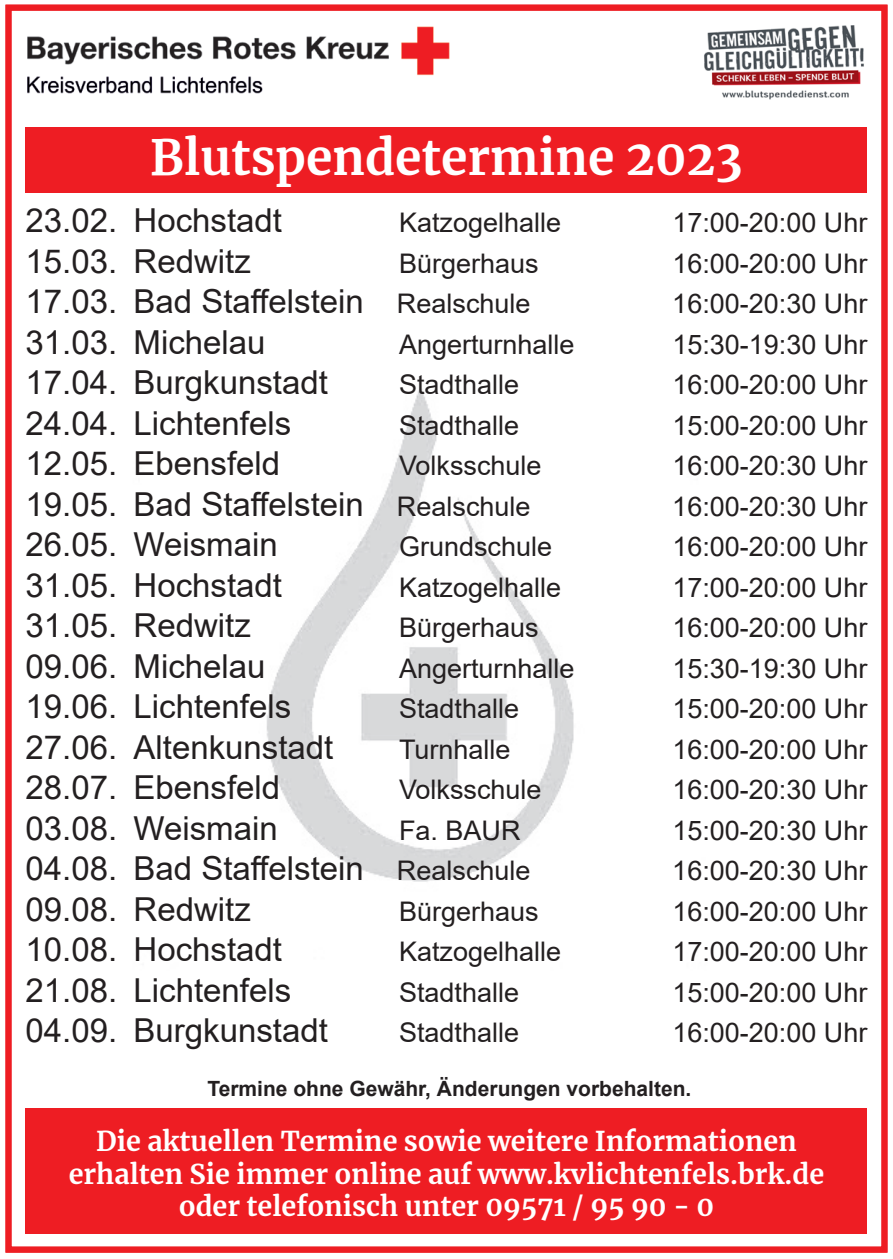
<style>
.page{position:relative;width:893px;height:1259px;background:#fff}
.page>*{position:absolute;margin:0;border:0;box-sizing:border-box;transform-origin:0 0}
.t1{font:700 48px "Merriweather";color:#fff}
.t2{font:33px "Arial";color:#231f20}
.t3{font:27px "Arial";color:#231f20}
.t4{font:700 27px/32.4px "Merriweather";color:#fff;text-align:center}
.t5{font:700 21px "Arial";color:#231f20}
.s1{font-size:27px}
</style>
<div class="page">
<img style="left:266px;top:387px;width:308px;height:495px">
<div style="left:26px;top:128px;width:841px;height:65px;background:#ee1d23"></div>
<img style="left:27px;top:26px;width:423px;height:68px">
<img style="left:704px;top:26px;width:160px;height:74px">
<div style="left:26px;top:1107px;width:841px;height:126px;background:#ee1d23"></div>
<div style="left:6px;top:5px;width:881px;height:1247px;border:6px solid #ee1d23"></div>
<p class="t1" style="left:150px;top:124px;width:594px">Blutspendetermine 2023</p>
<p class="t2" style="left:26px;top:198px;width:258px">23.02. Hochstadt</p>
<p class="t3" style="left:399px;top:204px;width:164px">Katzogelhalle</p>
<p class="t3" style="left:672px;top:204px;width:197px">17:00-20:00 Uhr</p>
<p class="t2" style="left:26px;top:238px;width:227px">15.03. Redwitz</p>
<p class="t3" style="left:399px;top:244px;width:141px">Bürgerhaus</p>
<p class="t3" style="left:672px;top:244px;width:197px">16:00-20:00 Uhr</p>
<p class="t2" style="left:26px;top:279px;width:506px">17.03. Bad Staffelstein <span class="s1">Realschule</span></p>
<p class="t3" style="left:672px;top:285px;width:197px">16:00-20:30 Uhr</p>
<p class="t2" style="left:26px;top:319px;width:242px">31.03. Michelau</p>
<p class="t3" style="left:399px;top:325px;width:177px">Angerturnhalle</p>
<p class="t3" style="left:672px;top:325px;width:197px">15:30-19:30 Uhr</p>
<p class="t2" style="left:26px;top:360px;width:304px">17.04. Burgkunstadt</p>
<p class="t3" style="left:399px;top:366px;width:122px">Stadthalle</p>
<p class="t3" style="left:672px;top:366px;width:197px">16:00-20:00 Uhr</p>
<p class="t2" style="left:26px;top:400px;width:267px">24.04. Lichtenfels</p>
<p class="t3" style="left:399px;top:406px;width:122px">Stadthalle</p>
<p class="t3" style="left:672px;top:406px;width:197px">15:00-20:00 Uhr</p>
<p class="t2" style="left:26px;top:441px;width:256px">12.05. Ebensfeld</p>
<p class="t3" style="left:399px;top:447px;width:144px">Volksschule</p>
<p class="t3" style="left:672px;top:447px;width:197px">16:00-20:30 Uhr</p>
<p class="t2" style="left:26px;top:481px;width:506px">19.05. Bad Staffelstein <span class="s1">Realschule</span></p>
<p class="t3" style="left:672px;top:487px;width:197px">16:00-20:30 Uhr</p>
<p class="t2" style="left:26px;top:522px;width:254px">26.05. Weismain</p>
<p class="t3" style="left:399px;top:528px;width:155px">Grundschule</p>
<p class="t3" style="left:672px;top:528px;width:197px">16:00-20:00 Uhr</p>
<p class="t2" style="left:26px;top:562px;width:258px">31.05. Hochstadt</p>
<p class="t3" style="left:399px;top:568px;width:164px">Katzogelhalle</p>
<p class="t3" style="left:672px;top:568px;width:197px">17:00-20:00 Uhr</p>
<p class="t2" style="left:26px;top:603px;width:227px">31.05. Redwitz</p>
<p class="t3" style="left:399px;top:609px;width:141px">Bürgerhaus</p>
<p class="t3" style="left:672px;top:609px;width:197px">16:00-20:00 Uhr</p>
<p class="t2" style="left:26px;top:643px;width:242px">09.06. Michelau</p>
<p class="t3" style="left:399px;top:649px;width:177px">Angerturnhalle</p>
<p class="t3" style="left:672px;top:649px;width:197px">15:30-19:30 Uhr</p>
<p class="t2" style="left:26px;top:684px;width:267px">19.06. Lichtenfels</p>
<p class="t3" style="left:399px;top:690px;width:122px">Stadthalle</p>
<p class="t3" style="left:672px;top:690px;width:197px">15:00-20:00 Uhr</p>
<p class="t2" style="left:26px;top:724px;width:309px">27.06. Altenkunstadt</p>
<p class="t3" style="left:399px;top:730px;width:113px">Turnhalle</p>
<p class="t3" style="left:672px;top:730px;width:197px">16:00-20:00 Uhr</p>
<p class="t2" style="left:26px;top:765px;width:256px">28.07. Ebensfeld</p>
<p class="t3" style="left:399px;top:771px;width:144px">Volksschule</p>
<p class="t3" style="left:672px;top:771px;width:197px">16:00-20:30 Uhr</p>
<p class="t2" style="left:26px;top:805px;width:254px">03.08. Weismain</p>
<p class="t3" style="left:399px;top:811px;width:123px">Fa. BAUR</p>
<p class="t3" style="left:672px;top:811px;width:197px">15:00-20:30 Uhr</p>
<p class="t2" style="left:26px;top:846px;width:506px">04.08. Bad Staffelstein <span class="s1">Realschule</span></p>
<p class="t3" style="left:672px;top:852px;width:197px">16:00-20:30 Uhr</p>
<p class="t2" style="left:26px;top:886px;width:227px">09.08. Redwitz</p>
<p class="t3" style="left:399px;top:892px;width:141px">Bürgerhaus</p>
<p class="t3" style="left:672px;top:892px;width:197px">16:00-20:00 Uhr</p>
<p class="t2" style="left:26px;top:927px;width:258px">10.08. Hochstadt</p>
<p class="t3" style="left:399px;top:933px;width:164px">Katzogelhalle</p>
<p class="t3" style="left:672px;top:933px;width:197px">17:00-20:00 Uhr</p>
<p class="t2" style="left:26px;top:967px;width:267px">21.08. Lichtenfels</p>
<p class="t3" style="left:399px;top:973px;width:122px">Stadthalle</p>
<p class="t3" style="left:672px;top:973px;width:197px">15:00-20:00 Uhr</p>
<p class="t2" style="left:26px;top:1008px;width:304px">04.09. Burgkunstadt</p>
<p class="t3" style="left:399px;top:1014px;width:122px">Stadthalle</p>
<p class="t3" style="left:672px;top:1014px;width:197px">16:00-20:00 Uhr</p>
<p class="t5" style="left:207px;top:1073px;width:485px">Termine ohne Gewähr, Änderungen vorbehalten.</p>
<p class="t4" style="left:69px;top:1124px;width:757px">Die aktuellen Termine sowie weitere Informationen erhalten Sie immer online auf www.kvlichtenfels.brk.de oder telefonisch unter 09571 / 95 90 - 0</p>
</div>
